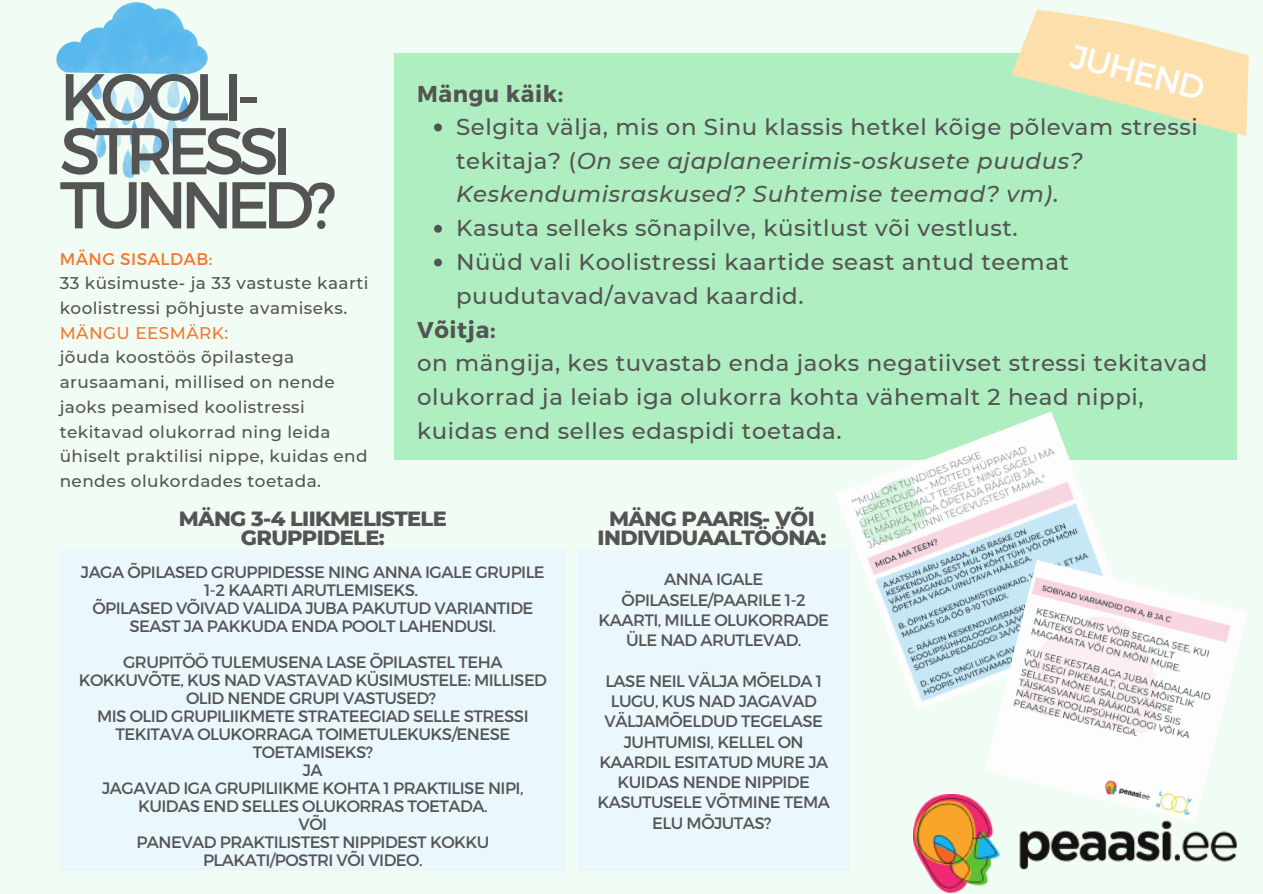
<style>
.page{position:relative;width:1263px;height:894px;background:#fff}
.page>*{position:absolute;margin:0;border:0;box-sizing:border-box;transform-origin:0 0}
.t1{font:66px/54px "Montserrat";letter-spacing:-.1em;color:#545454}
.t2{font:33.3px "Montserrat";color:#fff}
.t3{font:500 22.8px/33.8px "Montserrat";letter-spacing:.025em;color:#545454}
.t4{font:italic 500 22.8px/33.8px "Montserrat";letter-spacing:.025em;color:#545454}
.t5{font:700 22.8px "Montserrat";letter-spacing:.025em;color:#545454}
.t6{font:800 21px/19px "Montserrat";letter-spacing:-.03em;color:#545454;text-align:center}
.t7{font:500 16.8px/24.8px "Montserrat";letter-spacing:.025em;color:#545454}
.t8{font:16.8px "Montserrat";letter-spacing:.025em;color:#f4782d}
.t9{font:500 16.8px "Montserrat";letter-spacing:.025em;color:#f4782d}
.t10{font:16.5px/20.2px "Montserrat";letter-spacing:-.03em;color:#545454;text-align:center}
.s1{font-style:normal}
</style>
<div class="page">
<div style="left:0;top:0;width:1263px;height:893px;background:#f1fcf4"></div>
<div style="left:395px;top:54px;width:842px;height:406px;background:#afeec0"></div>
<div style="left:60px;top:549px;width:506px;height:321px;background:#eaf7fc"></div>
<svg style="left:1007px;top:9px;width:242px;height:127px"></svg>
<img style="left:836px;top:411px;width:271px;height:299px">
<img style="left:985px;top:559px;width:262px;height:235px">
<div style="left:578px;top:549px;width:271px;height:321px;background:#eaf7fc"></div>
<img style="left:56px;top:2px;width:152px;height:176px">
<svg style="left:434px;top:123px;width:8px;height:8px"></svg>
<svg style="left:434px;top:225px;width:8px;height:7px"></svg>
<svg style="left:434px;top:258px;width:8px;height:8px"></svg>
<img style="left:913px;top:794px;width:324px;height:99px">
<p class="t1" style="left:60px;top:66px;width:278px">KOOLI-<br>STRESSI<br>TUNNED?</p>
<p class="t8" style="left:60px;top:248px;width:154px">MÄNG SISALDAB:</p>
<p class="t7" style="left:60px;top:270px;width:310px">33 küsimuste- ja 33 vastuste kaarti koolistressi põhjuste avamiseks.</p>
<p class="t9" style="left:60px;top:322px;width:170px">MÄNGU EESMÄRK:</p>
<p class="t7" style="left:60px;top:345px;width:310px">jõuda koostöös õpilastega arusaamani, millised on nende jaoks peamised koolistressi tekitavad olukorrad ning leida ühiselt praktilisi nippe, kuidas end nendes olukordades toetada.</p>
<p class="t2" style="left:1077px;top:34px;width:138px;rotate:14deg">JUHEND</p>
<p class="t4" style="left:456px;top:110px;width:743px"><span class="s1">Selgita välja, mis on Sinu klassis hetkel kõige põlevam stressi tekitaja? (</span>On see ajaplaneerimis-oskusete puudus?<br>Keskendumisraskused? Suhtemise teemad? vm)<span class="s1">.</span></p>
<p class="t3" style="left:456px;top:211px;width:563px">Kasuta selleks sõnapilve, küsitlust või vestlust.</p>
<p class="t3" style="left:456px;top:245px;width:614px">Nüüd vali Koolistressi kaartide seast antud teemat puudutavad/avavad kaardid.</p>
<p class="t5" style="left:417px;top:79px;width:148px">Mängu käik:</p>
<p class="t5" style="left:417px;top:315px;width:80px">Võitja:</p>
<p class="t3" style="left:417px;top:346px;width:792px">on mängija, kes tuvastab enda jaoks negatiivset stressi tekitavad olukorrad ja leiab iga olukorra kohta vähemalt 2 head nippi, kuidas end selles edaspidi toetada.</p>
<p class="t6" style="left:179px;top:508px;width:269px">MÄNG 3-4 LIIKMELISTELE<br>GRUPPIDELE:</p>
<p class="t10" style="left:81px;top:561px;width:465px;line-height:18px">JAGA ÕPILASED GRUPPIDESSE NING ANNA IGALE GRUPILE<br>1-2 KAARTI ARUTLEMISEKS.</p>
<p class="t10" style="left:92px;top:597px;width:443px;line-height:18px">ÕPILASED VÕIVAD VALIDA JUBA PAKUTUD VARIANTIDE<br>SEAST JA PAKKUDA ENDA POOLT LAHENDUSI.</p>
<p class="t10" style="left:79px;top:651px;width:470px;line-height:18px">GRUPITÖÖ TULEMUSENA LASE ÕPILASTEL TEHA<br>KOKKUVÕTE, KUS NAD VASTAVAD KÜSIMUSTELE: MILLISED<br>OLID NENDE GRUPI VASTUSED?</p>
<p class="t10" style="left:97px;top:705px;width:433px;line-height:18px">MIS OLID GRUPILIIKMETE STRATEEGIAD SELLE STRESSI<br>TEKITAVA OLUKORRAGA TOIMETULEKUKS/ENESE<br>TOETAMISEKS?</p>
<p class="t10" style="left:303px;top:758px;width:21px">JA</p>
<p class="t10" style="left:102px;top:777px;width:423px;line-height:18px">JAGAVAD IGA GRUPILIIKME KOHTA 1 PRAKTILISE NIPI,<br>KUIDAS END SELLES OLUKORRAS TOETADA.</p>
<p class="t10" style="left:299px;top:812px;width:30px">VÕI</p>
<p class="t10" style="left:136px;top:831px;width:354px;line-height:18px">PANEVAD PRAKTILISTEST NIPPIDEST KOKKU<br>PLAKATI/POSTRI VÕI VIDEO.</p>
<p class="t6" style="left:598px;top:508px;width:230px">MÄNG PAARIS- VÕI<br>INDIVIDUAALTÖÖNA:</p>
<p class="t10" style="left:598px;top:568px;width:232px">ANNA IGALE<br>ÕPILASELE/PAARILE 1-2<br>KAARTI, MILLE OLUKORRADE<br>ÜLE NAD ARUTLEVAD.</p>
<p class="t10" style="left:597px;top:669px;width:234px">LASE NEIL VÄLJA MÕELDA 1<br>LUGU, KUS NAD JAGAVAD<br>VÄLJAMÕELDUD TEGELASE<br>JUHTUMISI, KELLEL ON<br>KAARDIL ESITATUD MURE JA<br>KUIDAS NENDE NIPPIDE<br>KASUTUSELE VÕTMINE TEMA<br>ELU MÕJUTAS?</p>
</div>
